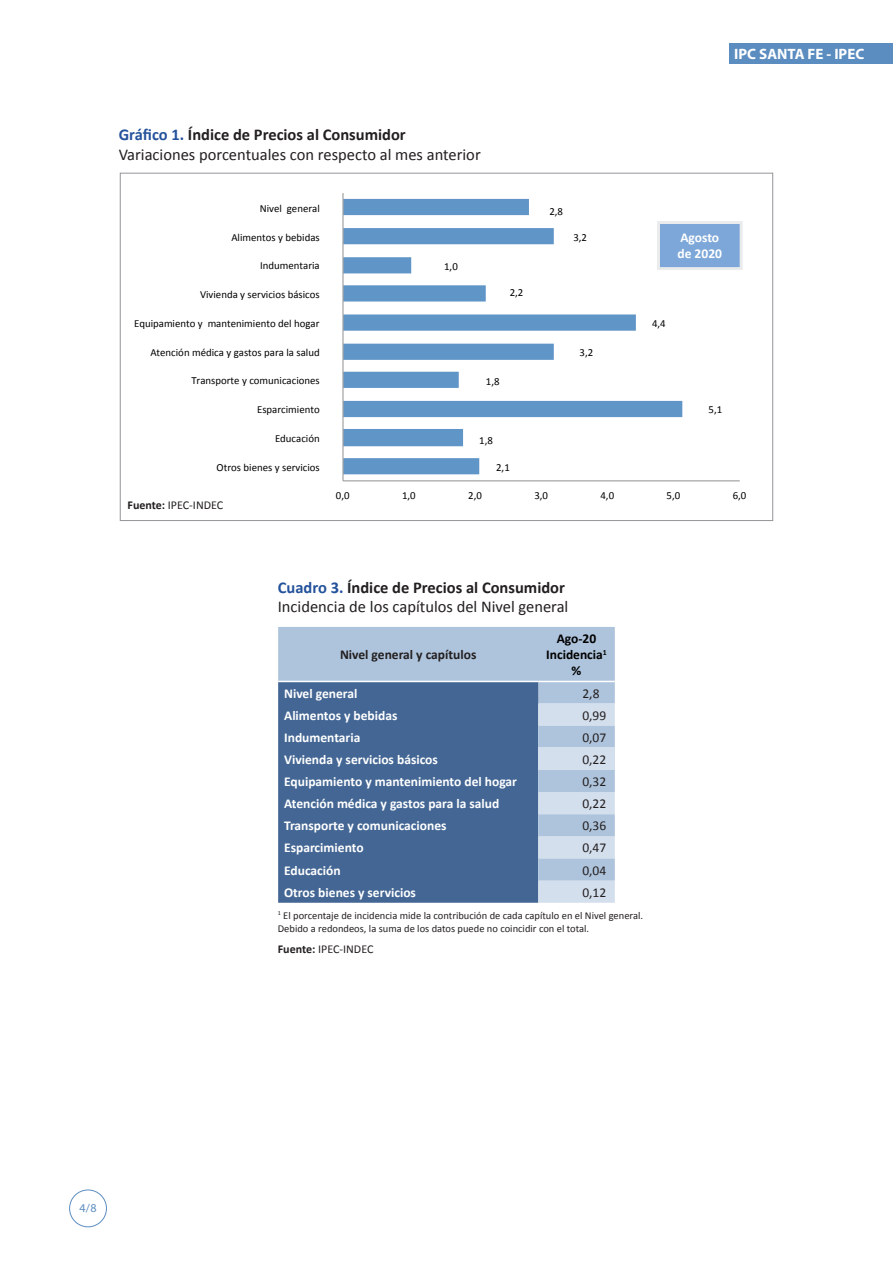
<style>
.page{position:relative;width:893px;height:1263px;background:#fff}
.page>*{position:absolute;margin:0;border:0;box-sizing:border-box;transform-origin:0 0}
.Titulo_Cuadros{font:700 16.5px "Calibri";color:#231f20}
.Titulo_Cuadro_R{font:16.5px "Calibri";color:#231f20}
.Titulo_Cuadros-2{font:16.5px "Calibri";color:#231f20}
.t1{font:700 15px "Myriad Pro";color:#fff}
.t2{font:700 13.5px "Calibri";color:#fff}
.t3{font:13.5px "Calibri";color:#231f20}
.t4{font:700 13.5px "Calibri";color:#231f20}
.t5{font:700 13.5px "Calibri";color:#000}
.Subtítulo{font:12px "Calibri";color:#231f20}
.t6{font:12px "Myriad Pro";color:#5c8dc0}
.t7{font:10.8px "Calibri";color:#000}
.Fuente{font:10.5px "Calibri";color:#231f20}
.s1{color:#24529b}
.s2{font-weight:700}
</style>
<div class="page">
<div style="left:69px;top:1189px;width:38px;height:38px;border:1px solid #5c8dc0;border-radius:50%"></div>
<div style="left:729px;top:43px;width:164px;height:21px;background:#5c8dc0"></div>
<svg style="left:344px;top:199px;width:338px;height:275px"></svg>
<hr style="left:343px;top:480px;width:397px;height:1px;background:#979797">
<hr style="left:342px;top:193px;width:2px;height:288px;background:#979797">
<svg style="left:278px;top:627px;width:337px;height:276px;background:#6d8bb0"></svg>
<div style="left:538px;top:748px;width:77px;height:22px;background:#d4dfed"></div>
<hr style="left:278px;top:681px;width:260px;height:1px;background:#fff">
<hr style="left:538px;top:681px;width:77px;height:1px;background:#fff">
<div style="left:657px;top:221px;width:86px;height:49px;background:#7ca7d8;border:3px solid #eaebec"></div>
<p class="Titulo_Cuadros" style="left:119px;top:124px;width:288px"><span class="s1">Gráfico 1.</span> Índice de Precios al Consumidor</p>
<p class="Titulo_Cuadro_R" style="left:119px;top:144px;width:363px">Variaciones porcentuales con respecto al mes anterior</p>
<p class="t7" style="left:260px;top:201px;width:61px">Nivel general</p>
<p class="t7" style="left:231px;top:230px;width:90px">Alimentos y bebidas</p>
<p class="t7" style="left:260px;top:259px;width:61px">Indumentaria</p>
<p class="t7" style="left:200px;top:288px;width:121px">Vivienda y servicios básicos</p>
<p class="t7" style="left:134px;top:316px;width:187px">Equipamiento y mantenimiento del hogar</p>
<p class="t7" style="left:150px;top:345px;width:171px">Atención médica y gastos para la salud</p>
<p class="t7" style="left:191px;top:374px;width:130px">Transporte y comunicaciones</p>
<p class="t7" style="left:257px;top:403px;width:64px">Esparcimiento</p>
<p class="t7" style="left:275px;top:432px;width:46px">Educación</p>
<p class="t7" style="left:217px;top:460px;width:105px">Otros bienes y servicios</p>
<p class="t7" style="left:444px;top:260px;width:15px">1,0</p>
<p class="t7" style="left:510px;top:286px;width:15px">2,2</p>
<p class="t7" style="left:486px;top:374px;width:15px">1,8</p>
<p class="t7" style="left:479px;top:434px;width:15px">1,8</p>
<p class="t7" style="left:496px;top:460px;width:15px">2,1</p>
<p class="t7" style="left:549px;top:204px;width:15px">2,8</p>
<p class="t7" style="left:573px;top:231px;width:15px">3,2</p>
<p class="t7" style="left:579px;top:345px;width:15px">3,2</p>
<h2 class="t1" style="left:734px;top:44px;width:131px">IPC SANTA FE - IPEC</h2>
<p class="t2" style="left:680px;top:228px;width:40px">Agosto</p>
<p class="t2" style="left:677px;top:245px;width:46px">de 2020</p>
<p class="t7" style="left:652px;top:316px;width:15px">4,4</p>
<p class="t7" style="left:709px;top:403px;width:15px">5,1</p>
<p class="Subtítulo" style="left:128px;top:497px;width:97px"><span class="s2">Fuente:</span> IPEC-INDEC</p>
<p class="t7" style="left:336px;top:488px;width:15px">0,0</p>
<p class="t7" style="left:402px;top:488px;width:15px">1,0</p>
<p class="t7" style="left:468px;top:488px;width:15px">2,0</p>
<p class="t7" style="left:534px;top:488px;width:15px">3,0</p>
<p class="t7" style="left:600px;top:488px;width:15px">4,0</p>
<p class="t7" style="left:667px;top:488px;width:15px">5,0</p>
<p class="t7" style="left:733px;top:488px;width:15px">6,0</p>
<p class="Titulo_Cuadros" style="left:278px;top:577px;width:289px"><span class="s1">Cuadro 3.</span> Índice de Precios al Consumidor</p>
<p class="Titulo_Cuadros-2" style="left:278px;top:596px;width:292px">Incidencia de los capítulos del Nivel general</p>
<p class="t4" style="left:340px;top:646px;width:138px">Nivel general y capítulos</p>
<p class="t5" style="left:557px;top:630px;width:41px">Ago-20</p>
<p class="t5" style="left:546px;top:646px;width:62px">Incidencia<sup>1</sup></p>
<p class="t5" style="left:572px;top:662px;width:11px">%</p>
<p class="t2" style="left:284px;top:684px;width:75px">Nivel general</p>
<p class="t3" style="left:582px;top:685px;width:19px">2,8</p>
<p class="t2" style="left:284px;top:707px;width:115px">Alimentos y bebidas</p>
<p class="t3" style="left:582px;top:707px;width:25px">0,99</p>
<p class="t2" style="left:284px;top:729px;width:78px">Indumentaria</p>
<p class="t3" style="left:582px;top:729px;width:25px">0,07</p>
<p class="t2" style="left:284px;top:751px;width:155px">Vivienda y servicios básicos</p>
<p class="t3" style="left:582px;top:751px;width:25px">0,22</p>
<p class="t2" style="left:284px;top:773px;width:234px">Equipamiento y mantenimiento del hogar</p>
<p class="t3" style="left:582px;top:773px;width:25px">0,32</p>
<p class="t2" style="left:284px;top:795px;width:217px">Atención médica y gastos para la salud</p>
<p class="t3" style="left:582px;top:795px;width:25px">0,22</p>
<p class="t2" style="left:284px;top:817px;width:164px">Transporte y comunicaciones</p>
<p class="t3" style="left:582px;top:817px;width:25px">0,36</p>
<p class="t2" style="left:284px;top:839px;width:81px">Esparcimiento</p>
<p class="t3" style="left:582px;top:839px;width:25px">0,47</p>
<p class="t2" style="left:284px;top:861px;width:58px">Educación</p>
<p class="t3" style="left:582px;top:861px;width:25px">0,04</p>
<p class="t2" style="left:284px;top:884px;width:133px">Otros bienes y servicios</p>
<p class="t3" style="left:582px;top:884px;width:25px">0,12</p>
<p class="Fuente" style="left:278px;top:909px;width:367px"><sup>1</sup> El porcentaje de incidencia mide la contribución de cada capítulo en el Nivel general.</p>
<p class="Fuente" style="left:278px;top:922px;width:313px">Debido a redondeos, la suma de los datos puede no coincidir con el total.</p>
<p class="Subtítulo" style="left:278px;top:942px;width:97px"><span class="s2">Fuente:</span> IPEC-INDEC</p>
<p class="t6" style="left:79px;top:1201px;width:19px">4/8</p>
</div>
